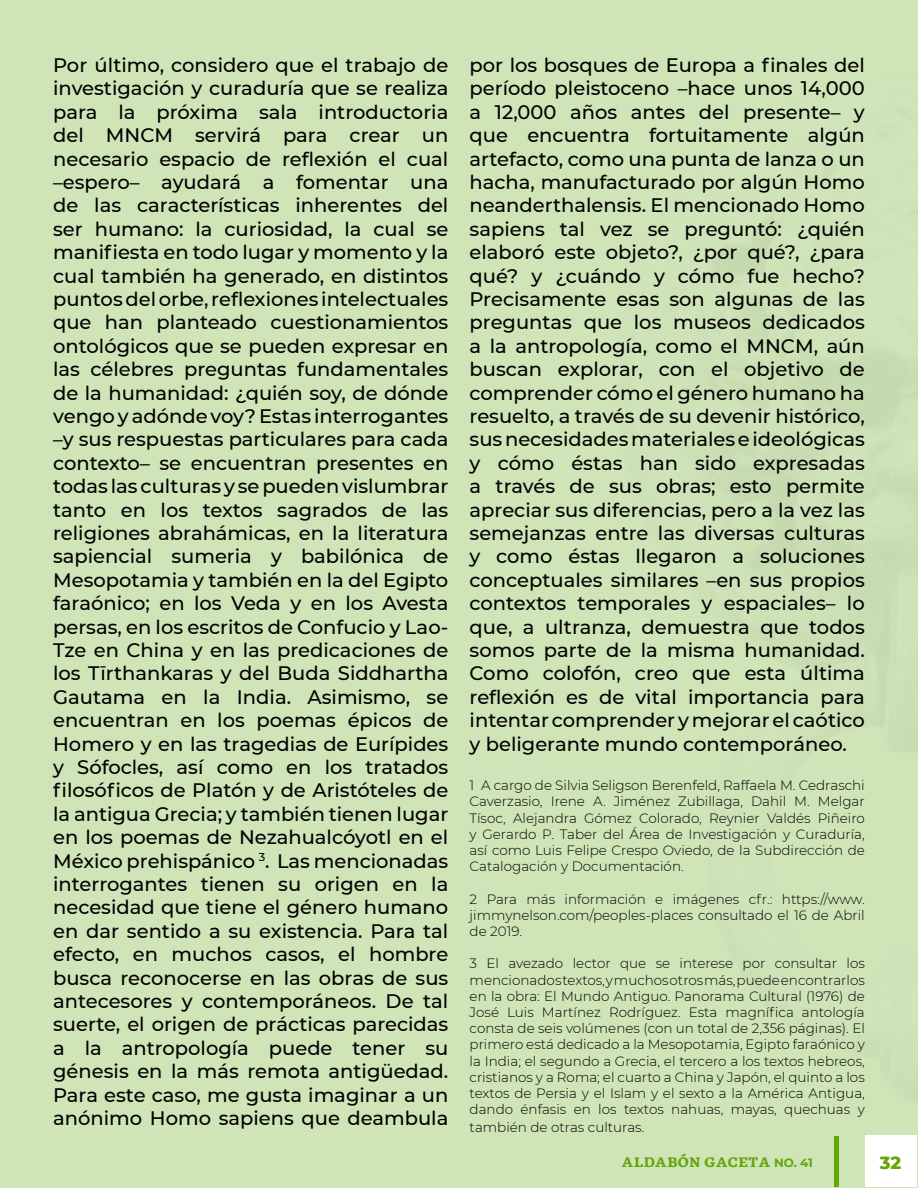
<style>
.page{position:relative;width:918px;height:1188px;background:#cfe4b7}
.page>*{position:absolute;margin:0;border:0;box-sizing:border-box;transform-origin:0 0}
.t1{font:500 19.5px/23.4px "Montserrat";color:#000;text-align:justify}
.t2{font:800 18px "Montserrat";color:#64a70b}
.t3{font:300 13.5px/16.2px "Montserrat";color:#000;text-align:justify}
.t4{font:700 12px "GMX";color:#64a70b}
.s1{font-family:"Montserrat"}
</style>
<div class="page">
<div style="left:865px;top:1135px;width:51px;height:51px;background:#fff"></div>
<div style="left:834px;top:1136px;width:5px;height:50px;background:#64a70b"></div>
<p class="t1" style="left:53px;top:53px;width:397px">Por último, considero que el trabajo de investigación y curaduría que se realiza para la próxima sala introductoria del MNCM servirá para crear un necesario espacio de reflexión el cual –espero– ayudará a fomentar una de las características inherentes del ser humano: la curiosidad, la cual se manifiesta en todo lugar y momento y la cual también ha generado, en distintos puntos del orbe, reflexiones intelectuales que han planteado cuestionamientos ontológicos que se pueden expresar en las célebres preguntas fundamentales de la humanidad: ¿quién soy, de dónde vengo y adónde voy? Estas interrogantes –y sus respuestas particulares para cada contexto– se encuentran presentes en todas las culturas y se pueden vislumbrar tanto en los textos sagrados de las religiones abrahámicas, en la literatura sapiencial sumeria y babilónica de Mesopotamia y también en la del Egipto faraónico; en los Veda y en los Avesta persas, en los escritos de Confucio y Lao-Tze en China y en las predicaciones de los Tīrthankaras y del Buda Siddhartha Gautama en la India. Asimismo, se encuentran en los poemas épicos de Homero y en las tragedias de Eurípides y Sófocles, así como en los tratados filosóficos de Platón y de Aristóteles de la antigua Grecia; y también tienen lugar en los poemas de Nezahualcóyotl en el México prehispánico <sup>3</sup>. Las mencionadas interrogantes tienen su origen en la necesidad que tiene el género humano en dar sentido a su existencia. Para tal efecto, en muchos casos, el hombre busca reconocerse en las obras de sus antecesores y contemporáneos. De tal suerte, el origen de prácticas parecidas a la antropología puede tener su génesis en la más remota antigüedad.<br>Para este caso, me gusta imaginar a un anónimo Homo sapiens que deambula</p>
<p class="t1" style="left:470px;top:53px;width:397px">por los bosques de Europa a finales del período pleistoceno –hace unos 14,000 a 12,000 años antes del presente– y que encuentra fortuitamente algún artefacto, como una punta de lanza o un hacha, manufacturado por algún Homo neanderthalensis. El mencionado Homo sapiens tal vez se preguntó: ¿quién elaboró este objeto?, ¿por qué?, ¿para qué? y ¿cuándo y cómo fue hecho?<br>Precisamente esas son algunas de las preguntas que los museos dedicados a la antropología, como el MNCM, aún buscan explorar, con el objetivo de comprender cómo el género humano ha resuelto, a través de su devenir histórico, sus necesidades materiales e ideológicas y cómo éstas han sido expresadas a través de sus obras; esto permite apreciar sus diferencias, pero a la vez las semejanzas entre las diversas culturas y como éstas llegaron a soluciones conceptuales similares –en sus propios contextos temporales y espaciales– lo que, a ultranza, demuestra que todos somos parte de la misma humanidad.<br>Como colofón, creo que esta última reflexión es de vital importancia para intentar comprender y mejorar el caótico y beligerante mundo contemporáneo.</p>
<p class="t3" style="left:470px;top:777px;width:397px">1 A cargo de Silvia Seligson Berenfeld, Raffaela M. Cedraschi Caverzasio, Irene A. Jiménez Zubillaga, Dahil M. Melgar Tísoc, Alejandra Gómez Colorado, Reynier Valdés Piñeiro y Gerardo P. Taber del Área de Investigación y Curaduría, así como Luis Felipe Crespo Oviedo, de la Subdirección de Catalogación y Documentación.</p>
<p class="t3" style="left:470px;top:890px;width:397px">2 Para más información e imágenes cfr.: https://www. jimmynelson.com/peoples-places consultado el 16 de Abril de 2019.</p>
<p class="t3" style="left:470px;top:955px;width:397px">3 El avezado lector que se interese por consultar los mencionados textos, y muchos otros más, puede encontrarlos en la obra: El Mundo Antiguo. Panorama Cultural (1976) de José Luis Martínez Rodríguez. Esta magnífica antología consta de seis volúmenes (con un total de 2,356 páginas). El primero está dedicado a la Mesopotamia, Egipto faraónico y la India; el segundo a Grecia, el tercero a los textos hebreos, cristianos y a Roma; el cuarto a China y Japón, el quinto a los textos de Persia y el Islam y el sexto a la América Antigua, dando énfasis en los textos nahuas, mayas, quechuas y</p>
<p class="t3" style="left:470px;top:1119px;width:176px">también de otras culturas.</p>
<p class="t4" style="left:622px;top:1154px;width:193px">ALDABÓN GACETA <span class="s1">NO. 41</span></p>
<p class="t2" style="left:880px;top:1150px;width:23px">32</p>
</div>
